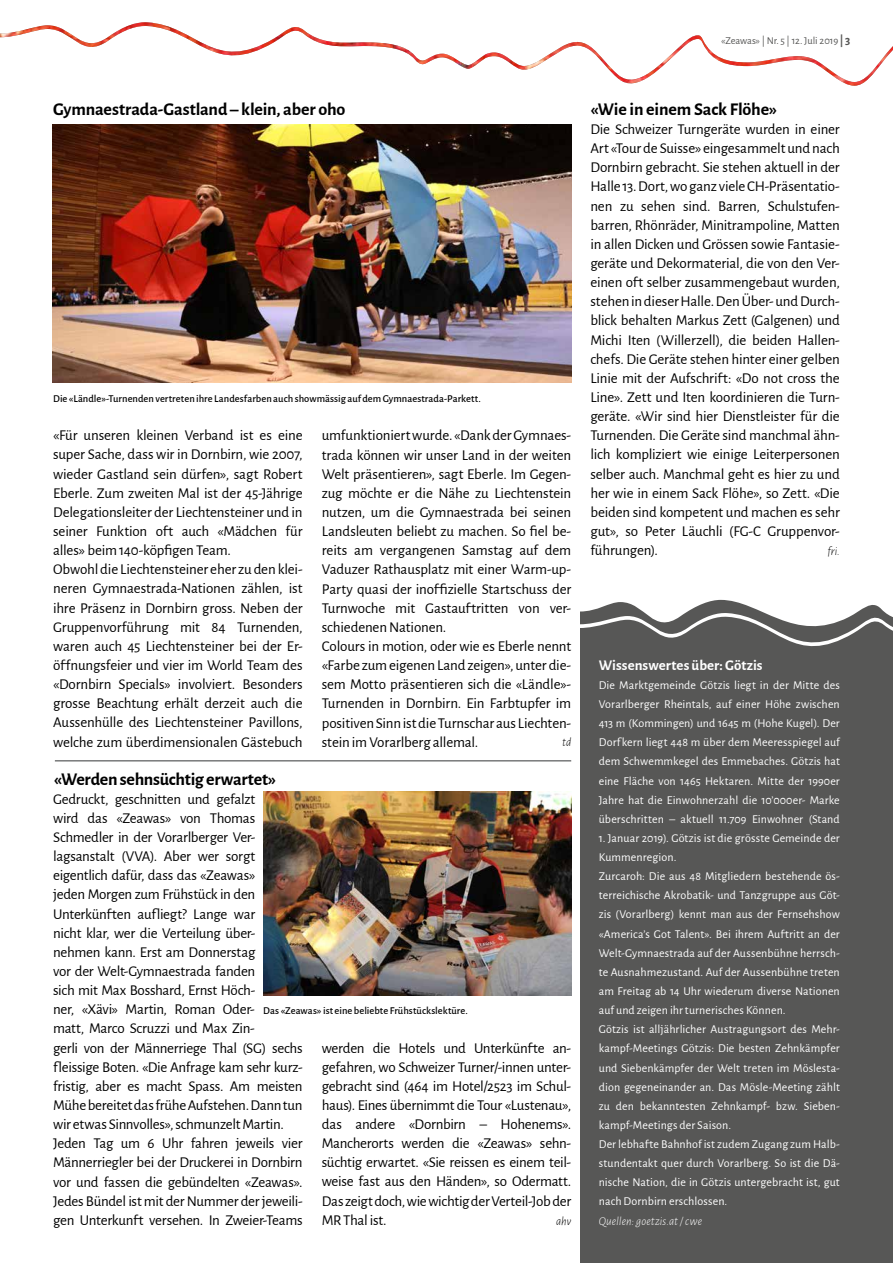
<style>
.page{position:relative;width:893px;height:1263px;background:#fff}
.page>*{position:absolute;margin:0;border:0;box-sizing:border-box;transform-origin:0 0}
.t1{font:700 18px "Alegreya Sans";letter-spacing:-.01em;color:#000}
.t2{font:15px/19.2px "Alegreya Sans";letter-spacing:-.015em;color:#000}
.t3{font:700 14.85px "Alegreya Sans";letter-spacing:.005em;color:#fff}
.t4{font:12px/19.2px "Alegreya Sans";letter-spacing:.005em;color:#fff;text-align:justify}
.t5{font:italic 300 12px "Alegreya Sans";letter-spacing:.005em;color:#fff}
.t6{font:italic 300 12px "Alegreya Sans";letter-spacing:.005em;color:#000}
.t7{font:500 10.5px "Alegreya Sans";letter-spacing:.005em;color:#000}
.t8{font:10.5px "Alegreya Sans";color:#575756}
.s1{font-weight:700;font-size:12px}
</style>
<div class="page">
<div style="left:581px;top:593px;width:312px;height:670px;background:#575756"></div>
<svg style="left:580px;top:593px;width:313px;height:93px"></svg>
<hr style="left:55px;top:760px;width:516px;height:1px;background:#343738">
<svg style="left:0;top:22px;width:893px;height:64px"></svg>
<img style="left:53px;top:124px;width:518px;height:259px">
<img style="left:264px;top:792px;width:307px;height:203px">
<p class="t8" style="left:721px;top:33px;width:131px">«Zeawas» | Nr. 5 | 12. Juli 2019 <span class="s1">| 3</span></p>
<p class="t1" style="left:53px;top:96px;width:294px">Gymnaestrada-Gastland – klein, aber oho</p>
<p class="t7" style="left:53px;top:391px;width:429px">Die «Ländle»-Turnenden vertreten ihre Landesfarben auch showmässig auf dem Gymnaestrada-Parkett.</p>
<p class="t2" style="left:53px;top:425px;width:251px">«Für unseren kleinen Verband ist es eine super Sache, dass wir in Dornbirn, wie 2007, wieder Gastland sein dürfen», sagt Robert Eberle. Zum zweiten Mal ist der 45-Jährige Delegationsleiter der Liechtensteiner und in seiner Funktion oft auch «Mädchen für alles» beim 140-köpfigen Team.<br>Obwohl die Liechtensteiner eher zu den klei&shy;neren Gymnaestrada-Nationen zählen, ist ihre Präsenz in Dornbirn gross. Neben der Gruppenvorführung mit 84 Turnenden, waren auch 45 Liechtensteiner bei der Er&shy;öffnungsfeier und vier im World Team des «Dornbirn Specials» involviert. Besonders grosse Beachtung erhält derzeit auch die Aussenhülle des Liechtensteiner Pavillons, welche zum überdimensionalen Gästebuch</p>
<p class="t2" style="left:322px;top:425px;width:251px">umfunktioniert wurde. «Dank der Gymnaes&shy;trada können wir unser Land in der weiten Welt präsentieren», sagt Eberle. Im Gegen&shy;zug möchte er die Nähe zu Liechtenstein nutzen, um die Gymnaestrada bei seinen Landsleuten beliebt zu machen. So fiel be&shy;reits am vergangenen Samstag auf dem Vaduzer Rathausplatz mit einer Warm-up-Party quasi der inoffizielle Startschuss der Turnwoche mit Gastauftritten von ver&shy;schiedenen Nationen.<br>Colours in motion, oder wie es Eberle nennt «Farbe zum eigenen Land zeigen», unter die&shy;sem Motto präsentieren sich die «Ländle»- Turnenden in Dornbirn. Ein Farbtupfer im positiven Sinn ist die Turnschar aus Liechten&shy;stein im Vorarlberg allemal.</p>
<p class="t6" style="left:562px;top:734px;width:11px">td</p>
<p class="t1" style="left:54px;top:765px;width:224px">«Werden sehnsüchtig erwartet»</p>
<p class="t2" style="left:53px;top:788px;width:251px">Gedruckt, geschnitten und gefalzt<br>wird das «Zeawas» von Thomas Schmedler in der Vorarlberger Ver&shy;lagsanstalt (VVA). Aber wer sorgt eigentlich dafür, dass das «Zeawas»<br>jeden Morgen zum Frühstück in den Unterkünften aufliegt? Lange war<br>nicht klar, wer die Verteilung über&shy;nehmen kann. Erst am Donnerstag<br>vor der Welt-Gymnaestrada fanden<br>sich mit Max Bosshard, Ernst Höch-<br>ner, «Xävi» Martin, Roman Oder-<br>matt, Marco Scruzzi und Max Zin-<br>gerli von der Männerriege Thal (SG) sechs fleissige Boten. «Die Anfrage kam sehr kurz&shy;fristig, aber es macht Spass. Am meisten Mühe bereitet das frühe Aufstehen. Dann tun wir etwas Sinnvolles», schmunzelt Martin.<br>Jeden Tag um 6 Uhr fahren jeweils vier Männerriegler bei der Druckerei in Dornbirn vor und fassen die gebündelten «Zeawas».<br>Jedes Bündel ist mit der Nummer der jeweili&shy;gen Unterkunft versehen. In Zweier-Teams</p>
<p class="t7" style="left:263px;top:1003px;width:206px">Das «Zeawas» ist eine beliebte Frühstückslektüre.</p>
<p class="t2" style="left:322px;top:1037px;width:251px;text-align:justify">werden die Hotels und Unterkünfte an&shy;gefahren, wo Schweizer Turner/-innen unter&shy;gebracht sind (464 im Hotel/2523 im Schul&shy;haus). Eines übernimmt die Tour «Lustenau», das andere «Dornbirn – Hohenems».<br>Mancherorts werden die «Zeawas» sehn&shy;süchtig erwartet. «Sie reissen es einem teil&shy;weise fast aus den Händen», so Odermatt.<br>Das zeigt doch, wie wichtig der Verteil-Job der MR Thal ist.</p>
<p class="t6" style="left:556px;top:1213px;width:17px">ahv</p>
<p class="t1" style="left:590px;top:96px;width:188px">«Wie in einem Sack Flöhe»</p>
<p class="t2" style="left:590px;top:119px;width:251px;text-align:justify">Die Schweizer Turngeräte wurden in einer Art «Tour de Suisse» eingesammelt und nach Dornbirn gebracht. Sie stehen aktuell in der Halle 13. Dort, wo ganz viele CH-Präsentatio&shy;nen zu sehen sind. Barren, Schulstufen&shy;barren, Rhönräder, Minitrampoline, Matten in allen Dicken und Grössen sowie Fantasie&shy;geräte und Dekormaterial, die von den Ver&shy;einen oft selber zusammengebaut wurden, stehen in dieser Halle. Den Über- und Durch&shy;blick behalten Markus Zett (Galgenen) und Michi Iten (Willerzell), die beiden Hallen&shy;chefs. Die Geräte stehen hinter einer gelben Linie mit der Aufschrift: «Do not cross the Line». Zett und Iten koordinieren die Turn&shy;geräte. «Wir sind hier Dienstleister für die Turnenden. Die Geräte sind manchmal ähn&shy;lich kompliziert wie einige Leiterpersonen selber auch. Manchmal geht es hier zu und her wie in einem Sack Flöhe», so Zett. «Die beiden sind kompetent und machen es sehr gut», so Peter Läuchli (FG-C Gruppenvor&shy;führungen).</p>
<p class="t6" style="left:827px;top:543px;width:14px">fri.</p>
<p class="t3" style="left:599px;top:654px;width:165px">Wissenswertes über: Götzis</p>
<p class="t4" style="left:599px;top:675px;width:243px">Die Marktgemeinde Götzis liegt in der Mitte des Vorarlberger Rheintals, auf einer Höhe zwischen 413 m (Kommingen) und 1645 m (Hohe Kugel). Der Dorfkern liegt 448 m über dem Meeresspiegel auf dem Schwemmkegel des Emmebaches. Götzis hat eine Fläche von 1465 Hektaren. Mitte der 1990er Jahre hat die Einwohnerzahl die 10’000er- Marke überschritten – aktuell 11.709 Einwohner (Stand</p>
<p class="t4" style="left:599px;top:828px;width:243px;text-align:left">1. Januar 2019). Götzis ist die grösste Gemeinde der Kummenregion.<br>Zurcaroh: Die aus 48 Mitgliedern bestehende ös&shy;terreichische Akrobatik- und Tanzgruppe aus Göt&shy;zis (Vorarlberg) kennt man aus der Fernsehshow «America’s Got Talent». Bei ihrem Auftritt an der Welt-Gymnaestrada auf der Aussenbühne herrsch&shy;te Ausnahmezustand. Auf der Aussenbühne treten am Freitag ab 14 Uhr wiederum diverse Nationen auf und zeigen ihr turnerisches Können.<br>Götzis ist alljährlicher Austragungsort des Mehr&shy;kampf-Meetings Götzis: Die besten Zehnkämpfer und Siebenkämpfer der Welt treten im Möslesta&shy;dion gegeneinander an. Das Mösle-Meeting zählt zu den bekanntesten Zehnkampf- bzw. Sieben&shy;kampf-Meetings der Saison.<br>Der lebhafte Bahnhof ist zudem Zugang zum Halb&shy;stundentakt quer durch Vorarlberg. So ist die Dä&shy;nische Nation, die in Götzis untergebracht ist, gut nach Dornbirn erschlossen.</p>
<p class="t5" style="left:599px;top:1213px;width:105px">Quellen: goetzis.at / cwe</p>
</div>
